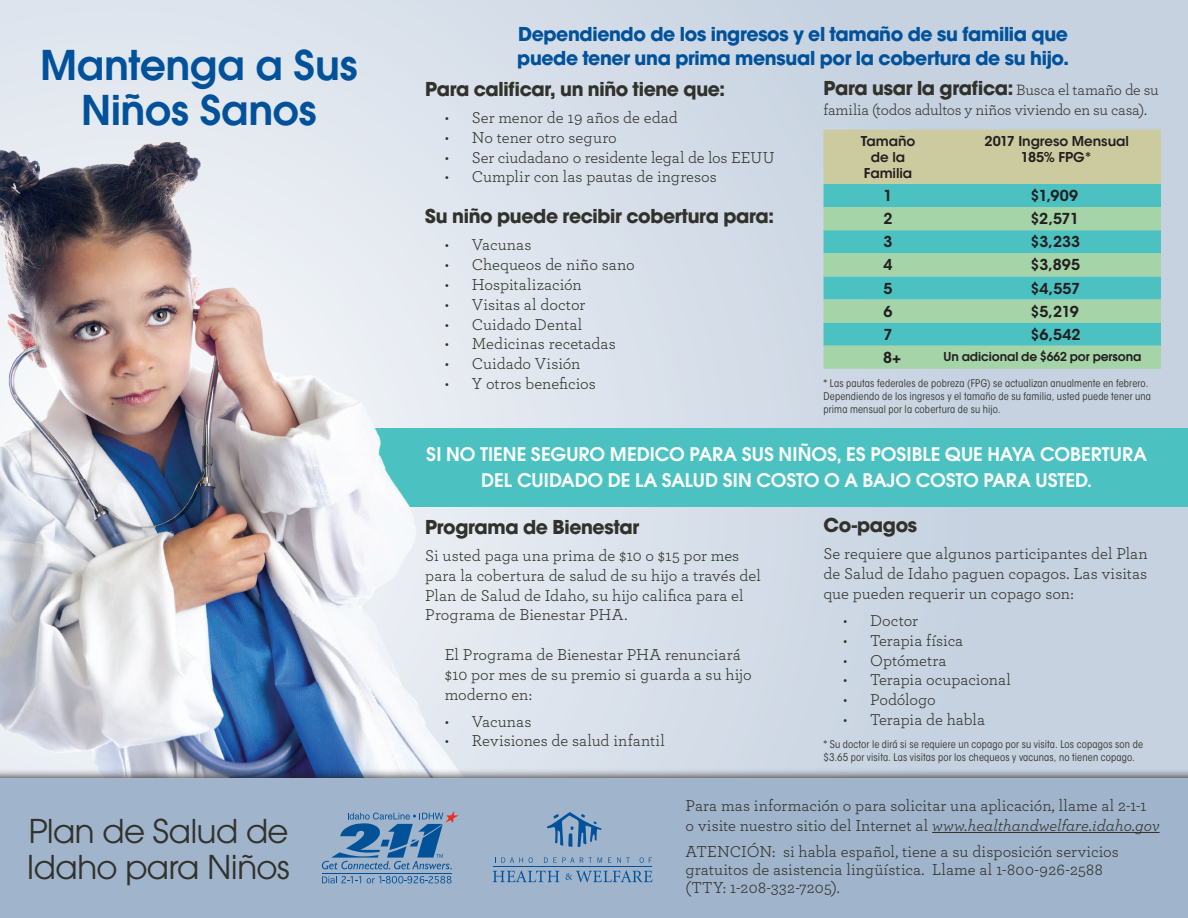
<style>
.page{position:relative;width:1188px;height:918px;background:#fff}
.page>*{position:absolute;margin:0;border:0;box-sizing:border-box;transform-origin:0 0}
.t1{font:45px/45px "Avant Gar Got Itc TOT Dem";letter-spacing:-.01em;color:#01529b;text-align:center}
.t2{font:36px/36px "Avant Gar Got Itc TOT Boo";letter-spacing:-.025em;color:#32322c}
.t3{font:700 21px "Avant Gar Got Itc TOT";letter-spacing:-.015em;color:#32322c}
.t4{font:700 21px/23.7px "Avant Gar Got Itc TOT";letter-spacing:-.015em;color:#01529b}
.t5{font:20.7px/26.2px "Avant Gar Got Itc TOT Dem";color:#fff;text-align:center}
.t6{font:16.5px/19.8px "Archer";color:#32322c}
.t7{font:15.75px "Archer";letter-spacing:-.02em;color:#32322c}
.t8{font:600 15px "ITC Avant Garde Std";color:#231f20}
.t9{font:600 13.5px/16.2px "ITC Avant Garde Std";letter-spacing:-.005em;color:#231f20;text-align:center}
.t10{font:13.5px "Avant Gar Got Itc TOT Dem";letter-spacing:-.005em;color:#231f20}
.t11{font:condensed 10.5px/12.6px "ITC Avant Garde Std";letter-spacing:.015em;color:#32322c}
.s1{font-family:"Archer";font-weight:400;font-size:15.75px}
.s2{font-style:italic}
</style>
<div class="page">
<div style="left:0;top:0;width:1188px;height:805px;background:linear-gradient(to right,#e7ecf2,#c4d0df)"></div>
<div style="left:248px;top:428px;width:940px;height:79px;background:#4bc2c1"></div>
<img style="left:0;top:121px;width:470px;height:647px">
<div style="left:824px;top:130px;width:337px;height:54px;background:#cbcb9f"></div>
<div style="left:824px;top:184px;width:337px;height:23px;background:#4bc2c1"></div>
<svg style="left:824px;top:207px;width:337px;height:162px;background:#7eccb3"></svg>
<div style="left:0;top:768px;width:1188px;height:150px;background:#231f20;opacity:.75"></div>
<div style="left:0;top:779px;width:1188px;height:139px;background:#a0b4cb"></div>
<svg style="left:322px;top:876px;width:39px;height:7px"></svg>
<svg style="left:367px;top:876px;width:84px;height:8px"></svg>
<hr style="left:322px;top:873px;width:130px;height:1px;background:#015299">
<svg style="left:322px;top:811px;width:137px;height:58px"></svg>
<hr style="left:494px;top:866px;width:158px;height:1px;background:#01529b">
<svg style="left:547px;top:812px;width:54px;height:35px"></svg>
<svg style="left:566px;top:871px;width:87px;height:11px"></svg>
<svg style="left:495px;top:857px;width:28px;height:6px"></svg>
<svg style="left:529px;top:857px;width:4px;height:6px"></svg>
<svg style="left:544px;top:857px;width:30px;height:6px"></svg>
<svg style="left:580px;top:857px;width:12px;height:6px"></svg>
<svg style="left:598px;top:857px;width:4px;height:6px"></svg>
<svg style="left:608px;top:857px;width:3px;height:6px"></svg>
<svg style="left:617px;top:857px;width:13px;height:6px"></svg>
<svg style="left:640px;top:857px;width:12px;height:6px"></svg>
<svg style="left:493px;top:871px;width:67px;height:11px"></svg>
<hr style="left:932px;top:832px;width:228px;height:1px;background:#32322c">
<p class="t1" style="left:40px;top:42px;width:319px">Mantenga a Sus<br>Niños Sanos</p>
<p class="t2" style="left:27px;top:813px;width:265px">Plan de Salud de<br>Idaho para Niños</p>
<p class="t4" style="left:517px;top:22px;width:553px">Dependiendo de los ingresos y el tamaño de su familia que puede tener una prima mensual por la cobertura de su hijo.</p>
<p class="t3" style="left:425px;top:76px;width:301px">Para calificar, un niño tiene que:</p>
<p class="t6" style="left:445px;top:107px;width:235px">• Ser menor de 19 años de edad</p>
<p class="t6" style="left:445px;top:127px;width:174px">• No tener otro seguro</p>
<p class="t6" style="left:445px;top:146px;width:331px">• Ser ciudadano o residente legal de los EEUU</p>
<p class="t6" style="left:445px;top:166px;width:274px">• Cumplir con las pautas de ingresos</p>
<p class="t3" style="left:425px;top:204px;width:350px">Su niño puede recibir cobertura para:</p>
<p class="t6" style="left:445px;top:234px;width:88px">• Vacunas</p>
<p class="t6" style="left:445px;top:254px;width:192px">• Chequeos de niño sano</p>
<p class="t6" style="left:445px;top:274px;width:139px">• Hospitalización</p>
<p class="t6" style="left:445px;top:294px;width:142px">• Visitas al doctor</p>
<p class="t6" style="left:445px;top:313px;width:139px">• Cuidado Dental</p>
<p class="t6" style="left:445px;top:333px;width:172px">• Medicinas recetadas</p>
<p class="t6" style="left:445px;top:353px;width:137px">• Cuidado Visión</p>
<p class="t6" style="left:445px;top:373px;width:153px">• Y otros beneficios</p>
<p class="t3" style="left:824px;top:75px;width:337px">Para usar la grafica: <span class="s1">Busca el tamaño de su</span></p>
<p class="t7" style="left:824px;top:99px;width:325px">familia (todos adultos y niños viviendo en su casa).</p>
<p class="t9" style="left:861px;top:133px;width:56px">Tamaño</p>
<p class="t9" style="left:871px;top:149px;width:36px">de la</p>
<p class="t9" style="left:864px;top:165px;width:50px">Familia</p>
<p class="t9" style="left:985px;top:133px;width:146px">2017 Ingreso Mensual<br>185% FPG*</p>
<p class="t8" style="left:884px;top:186px;width:11px">1</p>
<p class="t8" style="left:1031px;top:186px;width:49px">$1,909</p>
<p class="t8" style="left:884px;top:209px;width:11px">2</p>
<p class="t8" style="left:1031px;top:209px;width:50px">$2,571</p>
<p class="t8" style="left:884px;top:232px;width:11px">3</p>
<p class="t8" style="left:1031px;top:232px;width:51px">$3,233</p>
<p class="t8" style="left:884px;top:255px;width:11px">4</p>
<p class="t8" style="left:1031px;top:255px;width:51px">$3,895</p>
<p class="t8" style="left:884px;top:279px;width:11px">5</p>
<p class="t8" style="left:1031px;top:279px;width:51px">$4,557</p>
<p class="t8" style="left:884px;top:302px;width:11px">6</p>
<p class="t8" style="left:1031px;top:302px;width:50px">$5,219</p>
<p class="t8" style="left:884px;top:325px;width:11px">7</p>
<p class="t8" style="left:1031px;top:325px;width:52px">$6,542</p>
<p class="t8" style="left:883px;top:348px;width:20px">8+</p>
<p class="t11" style="left:824px;top:377px;width:329px">* Las pautas federales de pobreza (FPG) se actualizan anualmente en febrero.<br>Dependiendo de los ingresos y el tamaño de su familia, usted puede tener una prima mensual por la cobertura de su hijo.</p>
<p class="t10" style="left:943px;top:349px;width:200px">Un adicional de $662 por persona</p>
<p class="t5" style="left:426px;top:441px;width:722px">SI NO TIENE SEGURO MEDICO PARA SUS NIÑOS, ES POSIBLE QUE HAYA COBERTURA<br>DEL CUIDADO DE LA SALUD SIN COSTO O A BAJO COSTO PARA USTED.</p>
<p class="t3" style="left:425px;top:514px;width:215px">Programa de Bienestar</p>
<p class="t6" style="left:425px;top:545px;width:337px">Si usted paga una prima de $10 o $15 por mes para la cobertura de salud de su hijo a través del Plan de Salud de Idaho, su hijo califica para el Programa de Bienestar PHA.</p>
<p class="t6" style="left:445px;top:644px;width:309px">El Programa de Bienestar PHA renunciará $10 por mes de su premio si guarda a su hijo moderno en:</p>
<p class="t6" style="left:445px;top:710px;width:88px">• Vacunas</p>
<p class="t6" style="left:445px;top:730px;width:222px">• Revisiones de salud infantil</p>
<p class="t3" style="left:824px;top:513px;width:95px">Co-pagos</p>
<p class="t6" style="left:824px;top:543px;width:326px;text-align:justify">Se requiere que algunos participantes del Plan de Salud de Idaho paguen copagos. Las visitas que pueden requerir un copago son:</p>
<p class="t6" style="left:843px;top:610px;width:77px">• Doctor</p>
<p class="t6" style="left:843px;top:630px;width:122px">• Terapia física</p>
<p class="t6" style="left:843px;top:649px;width:105px">• Optómetra</p>
<p class="t6" style="left:843px;top:669px;width:169px">• Terapia ocupacional</p>
<p class="t6" style="left:843px;top:689px;width:94px">• Podólogo</p>
<p class="t6" style="left:843px;top:709px;width:144px">• Terapia de habla</p>
<p class="t11" style="left:824px;top:738px;width:321px">* Su doctor le dirá si se requiere un copago por su visita. Los copagos son de $3.65 por visita. Las visitas por los chequeos y vacunas, no tienen copago.</p>
<p class="t6" style="left:686px;top:795px;width:476px">Para mas información o para solicitar una aplicación, llame al 2-1-1<br>o visite nuestro sitio del Internet al <span class="s2">www.healthandwelfare.idaho.gov</span></p>
<p class="t6" style="left:686px;top:841px;width:435px;line-height:18px">ATENCIÓN: si habla español, tiene a su disposición servicios gratuitos de asistencia lingüística. Llame al 1-800-926-2588 (TTY: 1-208-332-7205).</p>
</div>
